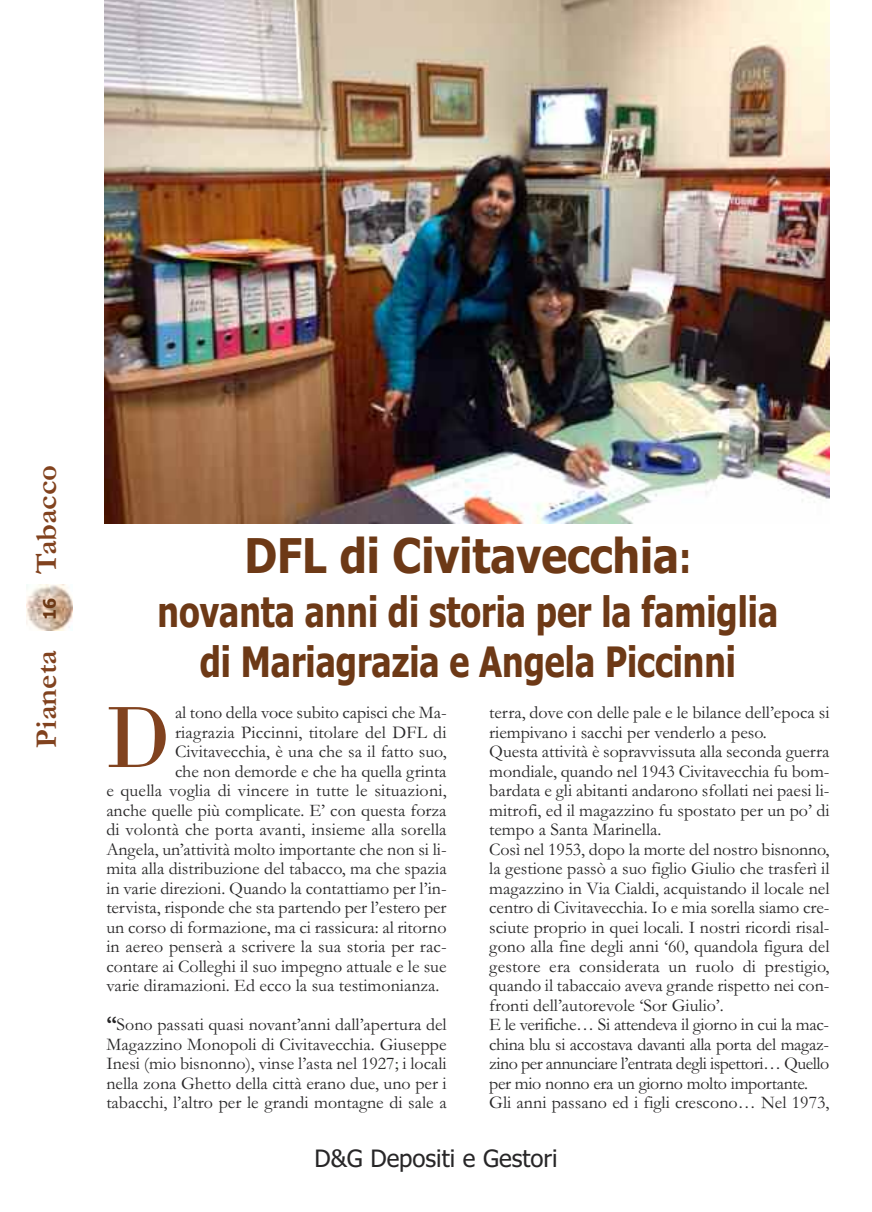
<style>
.page{position:relative;width:872px;height:1212px;background:#fff}
.page>*{position:absolute;margin:0;border:0;box-sizing:border-box;transform-origin:0 0}
.t1{font:91.5px "Bodoni";color:#81421e;scale:.95 1}
.t2{font:700 48px "Tahoma";color:#6d3916;scale:.9 1}
.t3{font:700 42px/50.4px "Tahoma";color:#6d3916;text-align:center;scale:.8 1}
.t4{font:700 30.6px "Garamond";color:#81421e}
.t5{font:24px "Tahoma";color:#272627}
.t6{font:18px/19.5px "Garamond";color:#272627;text-align:justify}
.t7{font:700 17.25px "Tahoma";color:#6d3916}
.s1{font-size:42px}
.s2{font-weight:700;font-size:21px}
</style>
<div class="page">
<img style="left:27px;top:585px;width:46px;height:46px">
<img style="left:105px;top:0;width:724px;height:523px">
<h3 class="t4" style="left:28px;top:574px;width:110px;rotate:-90deg">Tabacco</h3>
<p class="t7" style="left:40px;top:620px;width:24px;rotate:-90deg">16</p>
<h3 class="t4" style="left:28px;top:747px;width:99px;rotate:-90deg">Pianeta</h3>
<h2 class="t2" style="left:244px;top:529px;width:498px">DFL di Civitavecchia<span class="s1">:</span></h2>
<h3 class="t3" style="left:158px;top:587px;width:777px">novanta anni di storia per la famiglia di Mariagrazia e Angela Piccinni</h3>
<p class="t6" style="left:175px;top:702px;width:273px">al tono della voce subito capisci che Ma-</p>
<p class="t6" style="left:175px;top:722px;width:273px">riagrazia Piccinni, titolare del DFL di</p>
<p class="t6" style="left:175px;top:741px;width:273px">Civitavecchia, è una che sa il fatto suo,</p>
<p class="t6" style="left:175px;top:761px;width:273px">che non demorde e che ha quella grinta</p>
<p class="t6" style="left:106px;top:780px;width:342px">e quella voglia di vincere in tutte le situazioni,</p>
<p class="t6" style="left:106px;top:800px;width:342px">anche quelle più complicate. E’ con questa forza</p>
<p class="t6" style="left:106px;top:819px;width:342px">di volontà che porta avanti, insieme alla sorella</p>
<p class="t6" style="left:106px;top:839px;width:342px">Angela, un’attività molto importante che non si li-</p>
<p class="t6" style="left:106px;top:858px;width:342px">mita alla distribuzione del tabacco, ma che spazia</p>
<p class="t6" style="left:106px;top:878px;width:342px">in varie direzioni. Quando la contattiamo per l’in-</p>
<p class="t6" style="left:106px;top:897px;width:342px">tervista, risponde che sta partendo per l’estero per</p>
<p class="t6" style="left:106px;top:917px;width:342px">un corso di formazione, ma ci rassicura: al ritorno</p>
<p class="t6" style="left:106px;top:936px;width:342px">in aereo penserà a scrivere la sua storia per rac-</p>
<p class="t6" style="left:106px;top:956px;width:342px">contare ai Colleghi il suo impegno attuale e le sue</p>
<p class="t6" style="left:106px;top:975px;width:335px">varie diramazioni. Ed ecco la sua testimonianza.</p>
<p class="t6" style="left:106px;top:1014px;width:342px"><span class="s2">“</span>Sono passati quasi novant’anni dall’apertura del Magazzino Monopoli di Civitavecchia. Giuseppe Inesi (mio bisnonno), vinse l’asta nel 1927; i locali nella zona Ghetto della città erano due, uno per i tabacchi, l’altro per le grandi montagne di sale a</p>
<h1 class="t1" style="left:105px;top:682px;width:71px">D</h1>
<p class="t6" style="left:489px;top:702px;width:342px;text-align:left">terra, dove con delle pale e le bilance dell’epoca si riempivano i sacchi per venderlo a peso.<br>Questa attività è sopravvissuta alla seconda guerra mondiale, quando nel 1943 Civitavecchia fu bom&shy;bardata e gli abitanti andarono sfollati nei paesi li&shy;mitrofi, ed il magazzino fu spostato per un po’ di tempo a Santa Marinella.<br>Così nel 1953, dopo la morte del nostro bisnonno, la gestione passò a suo figlio Giulio che trasferì il magazzino in Via Cialdi, acquistando il locale nel centro di Civitavecchia. Io e mia sorella siamo cre&shy;sciute proprio in quei locali. I nostri ricordi risal&shy;gono alla fine degli anni ‘60, quandola figura del gestore era considerata un ruolo di prestigio, quando il tabaccaio aveva grande rispetto nei con&shy;fronti dell’autorevole ‘Sor Giulio’.<br>E le verifiche… Si attendeva il giorno in cui la mac&shy;china blu si accostava davanti alla porta del magaz&shy;zino per annunciare l’entrata degli ispettori… Quello per mio nonno era un giorno molto importante.<br>Gli anni passano ed i figli crescono… Nel 1973,</p>
<h3 class="t5" style="left:314px;top:1144px;width:245px">D&amp;G Depositi e Gestori</h3>
</div>
